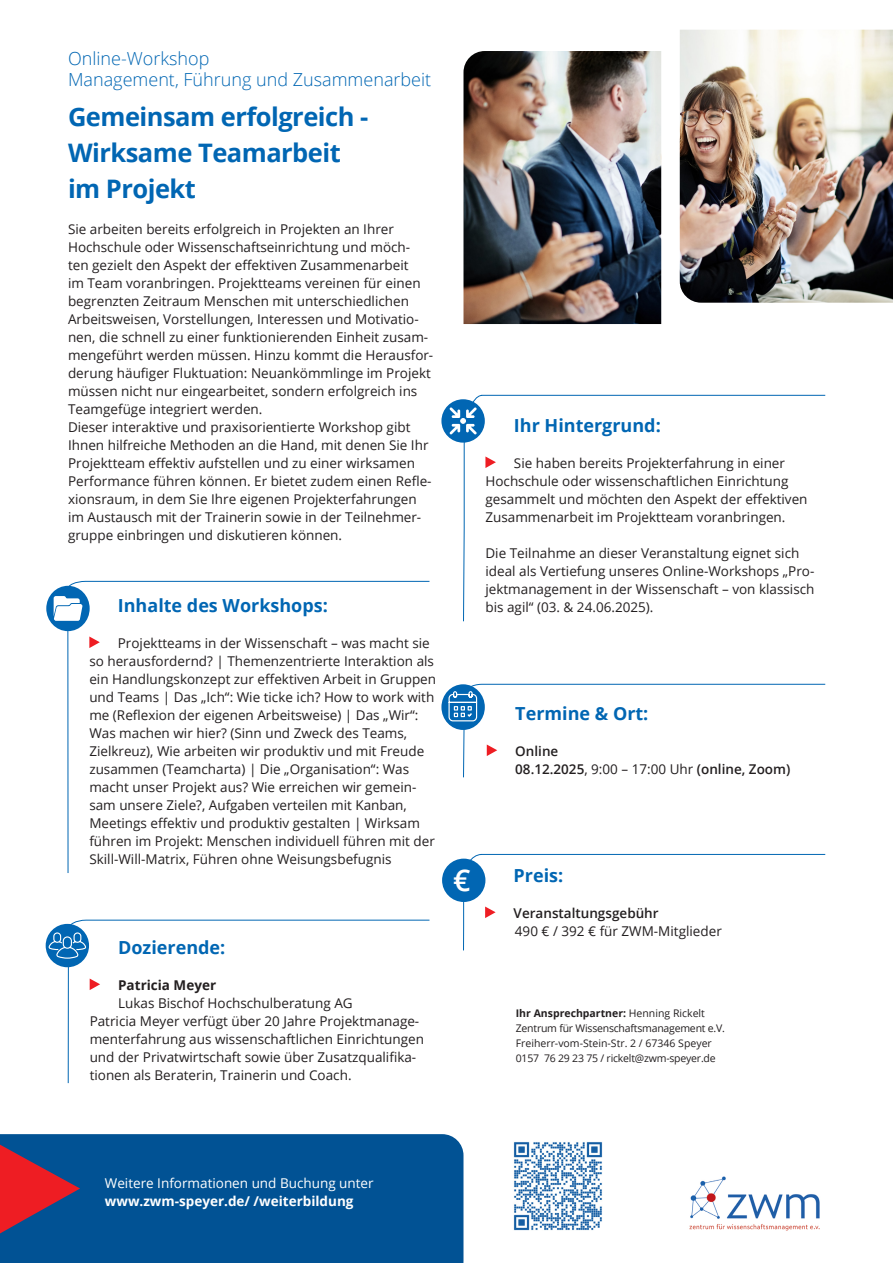
<style>
.page{position:relative;width:893px;height:1263px;background:#fff}
.page>*{position:absolute;margin:0;border:0;box-sizing:border-box;transform-origin:0 0}
.t1{font:600 30px "Open Sans";color:#fff}
.t2{font:700 25.5px/36px "Open Sans";letter-spacing:-.02em;color:#0166b3}
.t3{font:700 18px "Open Sans";color:#0166b3}
.t4{font:300 18px/21px "Open Sans";color:#0166b3}
.t5{font:13.5px/18px "Open Sans";color:#231f20}
.t6{font:600 13.5px "Open Sans";color:#231f20}
.t7{font:13.5px "Open Sans";color:#fff}
.t8{font:700 13.5px "Open Sans";color:#fff}
.t9{font:700 13.5px "Open Sans";color:#231f20}
.t10{font:10.5px/15px "Open Sans";letter-spacing:-.02em;color:#231f20}
.s1{font-weight:400}
.s2{font-weight:700}
</style>
<div class="page">
<img style="left:689px;top:1176px;width:131px;height:55px">
<svg style="left:463px;top:395px;width:363px;height:227px"></svg>
<div style="left:441px;top:399px;width:44px;height:44px;background:#0166b3;border-radius:50%"></div>
<svg style="left:449px;top:407px;width:28px;height:28px"></svg>
<svg style="left:68px;top:920px;width:362px;height:163px"></svg>
<div style="left:46px;top:924px;width:43px;height:43px;background:#0166b3;border-radius:50%"></div>
<svg style="left:48px;top:932px;width:39px;height:27px"></svg>
<div style="left:0;top:1134px;width:463px;height:129px;background:#015294"></div>
<svg style="left:0;top:1144px;width:80px;height:89px;background:#77375b"></svg>
<img style="left:513px;top:1142px;width:90px;height:89px">
<img style="left:680px;top:30px;width:213px;height:273px">
<img style="left:463px;top:51px;width:198px;height:273px">
<svg style="left:67px;top:581px;width:363px;height:292px"></svg>
<div style="left:46px;top:586px;width:44px;height:45px;background:#0166b3;border-radius:50%"></div>
<svg style="left:54px;top:596px;width:28px;height:25px"></svg>
<svg style="left:463px;top:854px;width:363px;height:97px"></svg>
<div style="left:442px;top:859px;width:43px;height:43px;background:#0166b3;border-radius:50%"></div>
<div style="left:441px;top:684px;width:44px;height:46px;background:#0166b3;border-radius:50%"></div>
<svg style="left:448px;top:684px;width:378px;height:94px"></svg>
<p class="t4" style="left:68px;top:47px;width:365px">Online-Workshop<br>Management, Führung und Zusammenarbeit</p>
<p class="t2" style="left:68px;top:98px;width:302px">Gemeinsam erfolgreich -<br>Wirksame Teamarbeit</p>
<p class="t2" style="left:68px;top:170px;width:129px">im Projekt</p>
<p class="t5" style="left:68px;top:220px;width:367px">Sie arbeiten bereits erfolgreich in Projekten an Ihrer Hochschule oder Wissenschaftseinrichtung und möch&shy;ten gezielt den Aspekt der effektiven Zusammenarbeit<br>im Team voranbringen. Projektteams vereinen für einen begrenzten Zeitraum Menschen mit unterschiedlichen Arbeitsweisen, Vorstellungen, Interessen und Motivatio&shy;nen, die schnell zu einer funktionierenden Einheit zusam&shy;mengeführt werden müssen. Hinzu kommt die Herausfor&shy;derung häufiger Fluktuation: Neuankömmlinge im Projekt müssen nicht nur eingearbeitet, sondern erfolgreich ins Teamgefüge integriert werden.</p>
<p class="t5" style="left:68px;top:418px;width:365px">Dieser interaktive und praxisorientierte Workshop gibt Ihnen hilfreiche Methoden an die Hand, mit denen Sie Ihr Projektteam effektiv aufstellen und zu einer wirksamen Performance führen können. Er bietet zudem einen Refle&shy;xionsraum, in dem Sie Ihre eigenen Projekterfahrungen im Austausch mit der Trainerin sowie in der Teilnehmer&shy;gruppe einbringen und diskutieren können.</p>
<p class="t3" style="left:118px;top:593px;width:212px">Inhalte des Workshops:</p>
<p class="t5" style="left:89px;top:634px;width:348px;text-indent:29px">Projektteams in der Wissenschaft – was macht sie so herausfordernd? | Themenzentrierte Interaktion als ein Handlungskonzept zur effektiven Arbeit in Gruppen und Teams | Das „Ich“: Wie ticke ich? How to work with me (Reflexion der eigenen Arbeitsweise) | Das „Wir“:<br>Was machen wir hier? (Sinn und Zweck des Teams, Zielkreuz), Wie arbeiten wir produktiv und mit Freude zusammen (Teamcharta) | Die „Organisation“: Was macht unser Projekt aus? Wie erreichen wir gemein&shy;sam unsere Ziele?, Aufgaben verteilen mit Kanban, Meetings effektiv und produktiv gestalten | Wirksam führen im Projekt: Menschen individuell führen mit der Skill-Will-Matrix, Führen ohne Weisungsbefugnis</p>
<p class="t3" style="left:118px;top:935px;width:109px">Dozierende:</p>
<p class="t9" style="left:118px;top:976px;width:99px">Patricia Meyer</p>
<p class="t5" style="left:118px;top:994px;width:236px">Lukas Bischof Hochschulberatung AG</p>
<p class="t5" style="left:90px;top:1012px;width:331px">Patricia Meyer verfügt über 20 Jahre Projektmanage-</p>
<p class="t5" style="left:90px;top:1030px;width:336px">menterfahrung aus wissenschaftlichen Einrichtungen</p>
<p class="t5" style="left:90px;top:1048px;width:328px">und der Privatwirtschaft sowie über Zusatzqualifika-</p>
<p class="t5" style="left:90px;top:1066px;width:263px">tionen als Beraterin, Trainerin und Coach.</p>
<p class="t3" style="left:514px;top:413px;width:148px">Ihr Hintergrund:</p>
<p class="t5" style="left:485px;top:454px;width:324px;text-indent:28px">Sie haben bereits Projekterfahrung in einer Hochschule oder wissenschaftlichen Einrichtung gesammelt und möchten den Aspekt der effektiven Zusammenarbeit im Projektteam voranbringen.</p>
<p class="t5" style="left:485px;top:544px;width:331px">Die Teilnahme an dieser Veranstaltung eignet sich ideal als Vertiefung unseres Online-Workshops „Pro&shy;jektmanagement in der Wissenschaft – von klassisch bis agil“ (03. &amp; 24.06.2025).</p>
<p class="t3" style="left:515px;top:701px;width:135px">Termine &amp; Ort:</p>
<p class="t6" style="left:515px;top:742px;width:45px">Online</p>
<p class="t6" style="left:515px;top:760px;width:277px">08.12.2025<span class="s1">, 9:00 – 17:00 Uhr</span> (online, Zoom)</p>
<p class="t1" style="left:453px;top:859px;width:19px">€</p>
<p class="t3" style="left:514px;top:863px;width:51px">Preis:</p>
<p class="t6" style="left:514px;top:904px;width:147px">Veranstaltungsgebühr</p>
<p class="t5" style="left:515px;top:922px;width:208px">490 € / 392 € für ZWM-Mitglieder</p>
<p class="t10" style="left:516px;top:1005px;width:211px"><span class="s2">Ihr Ansprechpartner:</span> Henning Rickelt Zentrum für Wissenschaftsmanagement e.V.<br>Freiherr-vom-Stein-Str. 2 / 67346 Speyer 0157 76 29 23 75 / rickelt@zwm-speyer.de</p>
<p class="t7" style="left:105px;top:1174px;width:270px">Weitere Informationen und Buchung unter</p>
<p class="t8" style="left:105px;top:1192px;width:250px">www.zwm-speyer.de/ /weiterbildung</p>
</div>
